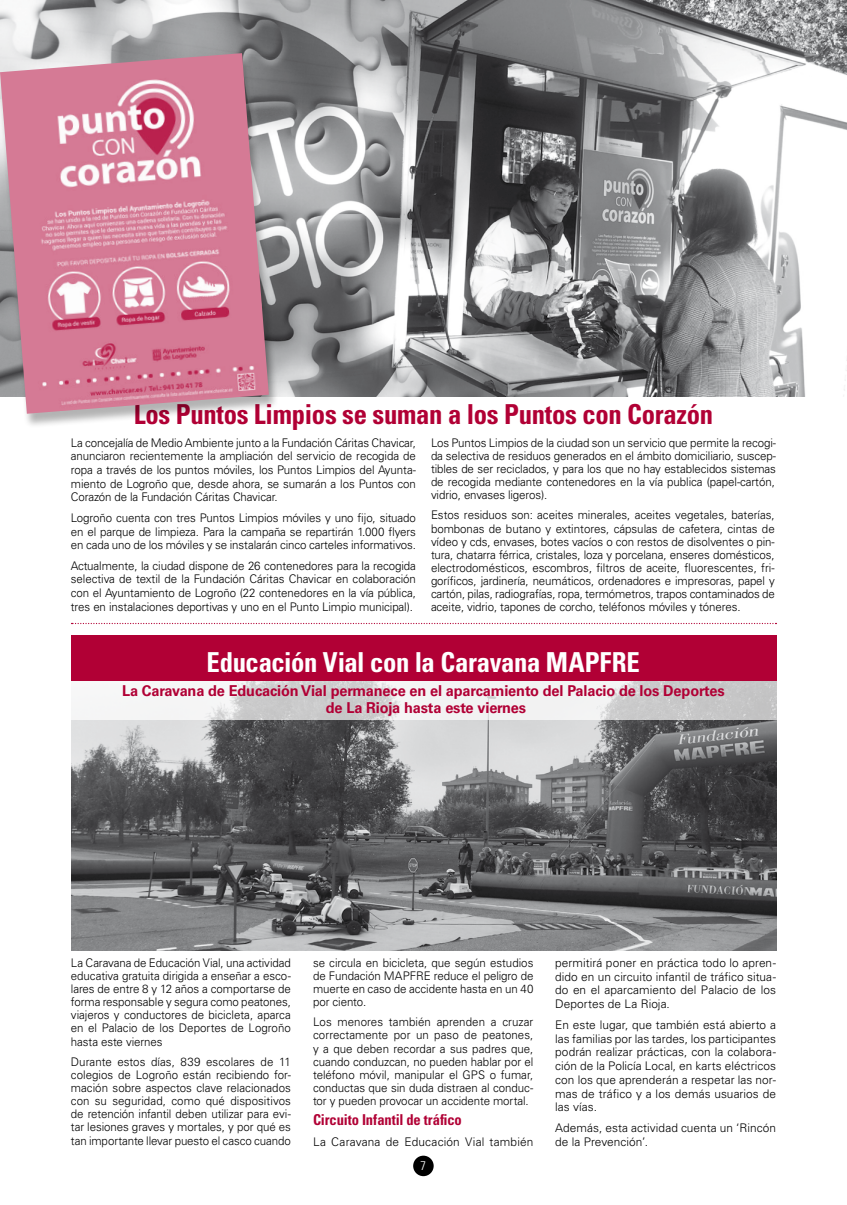
<style>
.page{position:relative;width:847px;height:1205px;background:#fff}
.page>*{position:absolute;margin:0;border:0;box-sizing:border-box;transform-origin:0 0}
.t1{font:700 condensed 27.5px "Univers LT Std";letter-spacing:-.01em;color:#b10035}
.t2{font:700 condensed 27.5px "Univers LT Std";letter-spacing:-.015em;color:#fff}
.t3{font:700 15px/17.5px "Univers LT Std";letter-spacing:-.01em;color:#b10035;text-align:center}
.t4{font:700 condensed 15px "Univers LT Std";letter-spacing:-.005em;color:#b10035}
.t5{font:300 condensed 12.5px "Univers LT Std";color:#fff}
.t6{font:300 11.88px/13.1px "Univers LT Std";letter-spacing:-.01em;color:#000;text-align:justify}
.t7{font:300 11.88px "Univers LT Std";letter-spacing:.015em;color:#000}
</style>
<div class="page">
<img style="left:72px;top:719px;width:704px;height:231px">
<svg style="left:71px;top:661px;width:706px;height:58px;fill:#f1f2f2"></svg>
<img style="left:0;top:0;width:847px;height:397px">
<div style="left:71px;top:635px;width:705px;height:45px;background:#b10035"></div>
<svg style="left:71px;top:623px;width:705px;height:1px"></svg>
<div style="left:0;top:55px;width:279px;height:374px;background:#000;opacity:.3"></div>
<img style="left:0;top:53px;width:269px;height:361px">
<div style="left:413px;top:1155px;width:21px;height:21px;background:#000;border-radius:50%"></div>
<h1 class="t1" style="left:134px;top:397px;width:581px">Los Puntos Limpios se suman a los Puntos con Corazón</h1>
<p class="t6" style="left:71px;top:436px;width:347px;line-height:13.6px">La concejalía de Medio Ambiente junto a la Fundación Cáritas Chavicar, anunciaron recientemente la ampliación del servicio de recogida de ropa a través de los puntos móviles, los Puntos Limpios del Ayunta&shy;miento de Logroño que, desde ahora, se sumarán a los Puntos con Corazón de la Fundación Cáritas Chavicar.</p>
<p class="t6" style="left:71px;top:511px;width:347px;line-height:13.6px">Logroño cuenta con tres Puntos Limpios móviles y uno fijo, situado en el parque de limpieza. Para la campaña se repartirán 1.000 flyers en cada uno de los móviles y se instalarán cinco carteles informativos.</p>
<p class="t6" style="left:71px;top:559px;width:347px;line-height:13.6px">Actualmente, la ciudad dispone de 26 contenedores para la recogida selectiva de textil de la Fundación Cáritas Chavicar en colaboración con el Ayuntamiento de Logroño (22 contenedores en la vía pública, tres en instalaciones deportivas y uno en el Punto Limpio municipal).</p>
<p class="t6" style="left:431px;top:436px;width:346px">Los Puntos Limpios de la ciudad son un servicio que permite la recogi&shy;da selectiva de residuos generados en el ámbito domiciliario, suscep&shy;tibles de ser reciclados, y para los que no hay establecidos sistemas de recogida mediante contenedores en la vía publica (papel-cartón, vidrio, envases ligeros).</p>
<p class="t6" style="left:431px;top:509px;width:345px">Estos residuos son: aceites minerales, aceites vegetales, baterías, bombonas de butano y extintores, cápsulas de cafetera, cintas de vídeo y cds, envases, botes vacíos o con restos de disolventes o pin&shy;tura, chatarra férrica, cristales, loza y porcelana, enseres domésticos, electrodomésticos, escombros, filtros de aceite, fluorescentes, fri&shy;goríficos, jardinería, neumáticos, ordenadores e impresoras, papel y cartón, pilas, radiografías, ropa, termómetros, trapos contaminados de aceite, vidrio, tapones de corcho, teléfonos móviles y tóneres.</p>
<h1 class="t2" style="left:207px;top:645px;width:435px">Educación Vial con la Caravana MAPFRE</h1>
<p class="t3" style="left:122px;top:682px;width:604px">La Caravana de Educación Vial permanece en el aparcamiento del Palacio de los Deportes de La Rioja hasta este viernes</p>
<p class="t6" style="left:71px;top:956px;width:222px">La Caravana de Educación Vial, una actividad educativa gratuita dirigida a enseñar a esco&shy;lares de entre 8 y 12 años a comportarse de forma responsable y segura como peatones, viajeros y conductores de bicicleta, aparca en el Palacio de los Deportes de Logroño hasta este viernes</p>
<p class="t6" style="left:71px;top:1055px;width:222px">Durante estos días, 839 escolares de 11 colegios de Logroño están recibiendo for&shy;mación sobre aspectos clave relacionados con su seguridad, como qué dispositivos de retención infantil deben utilizar para evi&shy;tar lesiones graves y mortales, y por qué es tan importante llevar puesto el casco cuando</p>
<p class="t6" style="left:313px;top:956px;width:222px">se circula en bicicleta, que según estudios de Fundación MAPFRE reduce el peligro de muerte en caso de accidente hasta en un 40 por ciento.</p>
<p class="t6" style="left:313px;top:1015px;width:222px">Los menores también aprenden a cruzar correctamente por un paso de peatones, y a que deben recordar a sus padres que, cuando conduzcan, no pueden hablar por el teléfono móvil, manipular el GPS o fumar, conductas que sin duda distraen al conduc&shy;tor y pueden provocar un accidente mortal.</p>
<p class="t4" style="left:313px;top:1111px;width:150px">Circuito Infantil de tráfico</p>
<p class="t7" style="left:313px;top:1134px;width:222px">La Caravana de Educación Vial también</p>
<p class="t5" style="left:421px;top:1158px;width:7px">7</p>
<p class="t6" style="left:555px;top:955px;width:222px;line-height:13.8px">permitirá poner en práctica todo lo apren&shy;dido en un circuito infantil de tráfico situa&shy;do en el aparcamiento del Palacio de los Deportes de La Rioja.</p>
<p class="t6" style="left:555px;top:1018px;width:222px;line-height:13.8px">En este lugar, que también está abierto a las familias por las tardes, los participantes podrán realizar prácticas, con la colabora&shy;ción de la Policía Local, en karts eléctricos con los que aprenderán a respetar las nor&shy;mas de tráfico y a los demás usuarios de las vías.</p>
<p class="t6" style="left:555px;top:1121px;width:222px;line-height:13.8px">Además, esta actividad cuenta un ‘Rincón de la Prevención’.</p>
</div>
